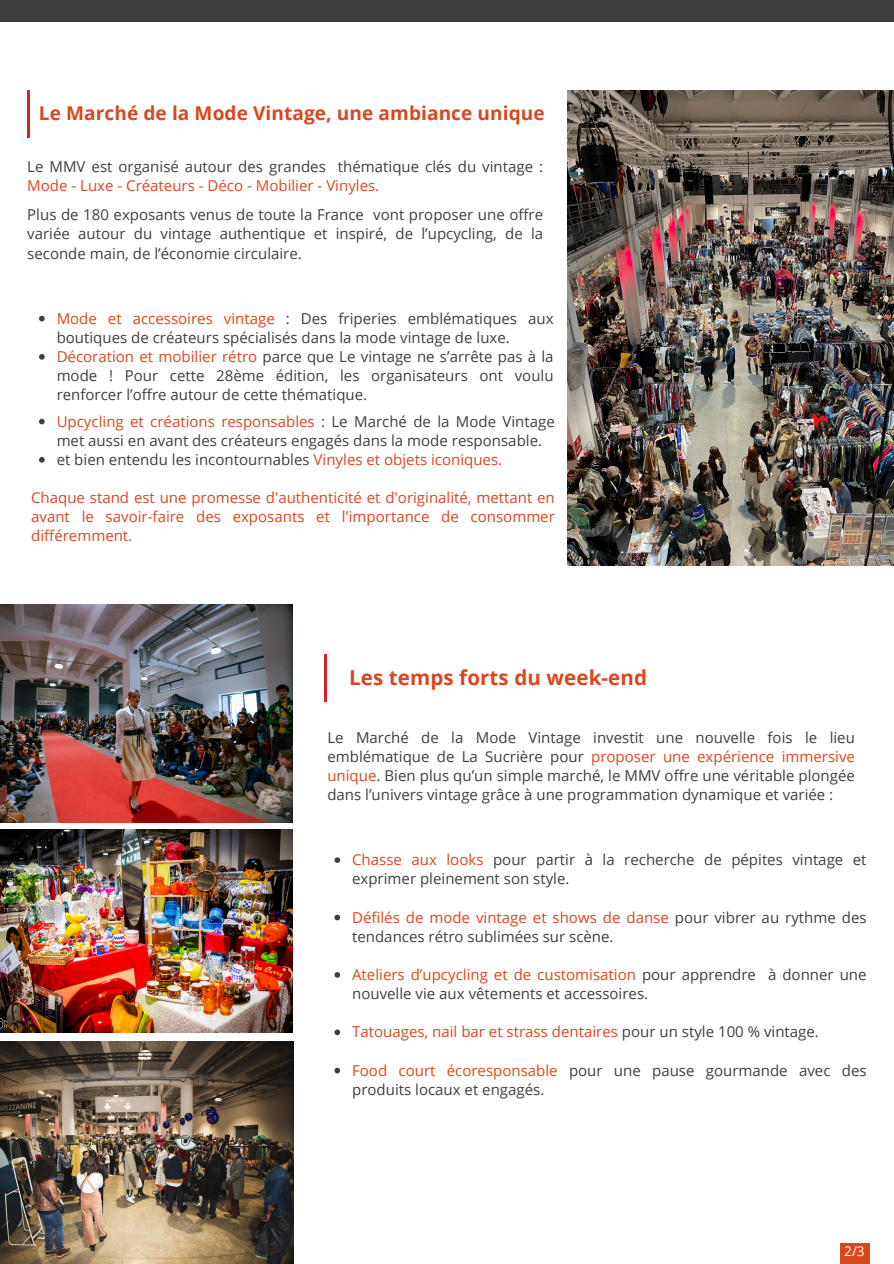
<style>
.page{position:relative;width:894px;height:1264px;background:#fff}
.page>*{position:absolute;margin:0;border:0;box-sizing:border-box;transform-origin:0 0}
.t1{font:700 20.55px "Open Sans";letter-spacing:.005em;color:#da471e}
.t2{font:700 19.05px "Open Sans";letter-spacing:.005em;color:#da471e}
.t3{font:15px/19.2px "Open Sans";color:#3f3e3f}
.t4{font:15px/19.2px "Open Sans";color:#da471e;text-align:justify}
.t5{font:13.5px "Open Sans";color:#fff}
.s1{color:#da471e}
.s2{color:#3f3e3f}
</style>
<div class="page">
<div style="left:0;top:0;width:893px;height:22px;background:#3f3e3f"></div>
<div style="left:839px;top:1242px;width:30px;height:21px;background:#da471e"></div>
<img style="left:567px;top:91px;width:326px;height:475px">
<hr style="left:27px;top:91px;width:2px;height:47px;background:#d62228">
<img style="left:0;top:605px;width:293px;height:217px">
<img style="left:0;top:1041px;width:293px;height:222px">
<hr style="left:324px;top:655px;width:2px;height:47px;background:#d62228">
<svg style="left:334px;top:857px;width:6px;height:5px"></svg>
<svg style="left:334px;top:914px;width:6px;height:6px"></svg>
<svg style="left:334px;top:972px;width:6px;height:5px"></svg>
<svg style="left:334px;top:1029px;width:6px;height:6px"></svg>
<svg style="left:334px;top:1067px;width:6px;height:6px"></svg>
<svg style="left:39px;top:316px;width:6px;height:5px"></svg>
<svg style="left:39px;top:354px;width:6px;height:5px"></svg>
<svg style="left:39px;top:419px;width:6px;height:5px"></svg>
<svg style="left:39px;top:457px;width:6px;height:5px"></svg>
<img style="left:0;top:830px;width:292px;height:202px">
<h1 class="t2" style="left:39px;top:99px;width:507px">Le Marché de la Mode Vintage, une ambiance unique</h1>
<p class="t3" style="left:27px;top:156px;width:517px">Le MMV est organisé autour des grandes thématique clés du vintage :<br><span class="s1">Mode - Luxe - Créateurs - Déco - Mobilier - Vinyles.</span></p>
<p class="t3" style="left:27px;top:204px;width:517px;text-align:justify">Plus de 180 exposants venus de toute la France vont proposer une offre variée autour du vintage authentique et inspiré, de l’upcycling, de la seconde main, de l’économie circulaire.</p>
<p class="t3" style="left:57px;top:308px;width:498px"><span class="s1">Mode et accessoires vintage</span> : Des friperies emblématiques aux boutiques de créateurs spécialisés dans la mode vintage de luxe.</p>
<h1 class="t3" style="left:57px;top:346px;width:498px;text-align:justify"><span class="s1">Décoration et mobilier rétro</span> parce que Le vintage ne s’arrête pas à la mode ! Pour cette 28ème édition, les organisateurs ont voulu renforcer l’offre autour de cette thématique.</h1>
<p class="t3" style="left:57px;top:411px;width:499px"><span class="s1">Upcycling et créations responsables</span> : Le Marché de la Mode Vintage met aussi en avant des créateurs engagés dans la mode responsable.</p>
<p class="t3" style="left:57px;top:449px;width:447px">et bien entendu les incontournables <span class="s1">Vinyles et objets iconiques.</span></p>
<p class="t4" style="left:31px;top:487px;width:525px">Chaque stand est une promesse d'authenticité et d'originalité, mettant en avant le savoir-faire des exposants et l'importance de consommer différemment.</p>
<p class="t1" style="left:349px;top:662px;width:299px">Les temps forts du week-end</p>
<p class="t3" style="left:327px;top:727px;width:529px;text-align:justify">Le Marché de la Mode Vintage investit une nouvelle fois le lieu emblématique de La Sucrière pour <span class="s1">proposer une expérience immersive unique</span>. Bien plus qu’un simple marché, le MMV offre une véritable plongée dans l’univers vintage grâce à une programmation dynamique et variée :</p>
<p class="t3" style="left:352px;top:849px;width:516px"><span class="s1">Chasse aux looks</span> pour partir à la recherche de pépites vintage et exprimer pleinement son style.</p>
<p class="t3" style="left:352px;top:907px;width:516px"><span class="s1">Défilés de mode vintage et shows de danse</span> pour vibrer au rythme des tendances rétro sublimées sur scène.</p>
<p class="t3" style="left:352px;top:964px;width:516px"><span class="s1">Ateliers d’upcycling et de customisation</span> pour apprendre à donner une nouvelle vie aux vêtements et accessoires.</p>
<p class="t4" style="left:352px;top:1021px;width:468px">Tatouages, nail bar et strass dentaires <span class="s2">pour un style 100 % vintage.</span></p>
<p class="t3" style="left:352px;top:1060px;width:516px"><span class="s1">Food court écoresponsable</span> pour une pause gourmande avec des produits locaux et engagés.</p>
<p class="t5" style="left:844px;top:1241px;width:22px">2/3</p>
</div>
